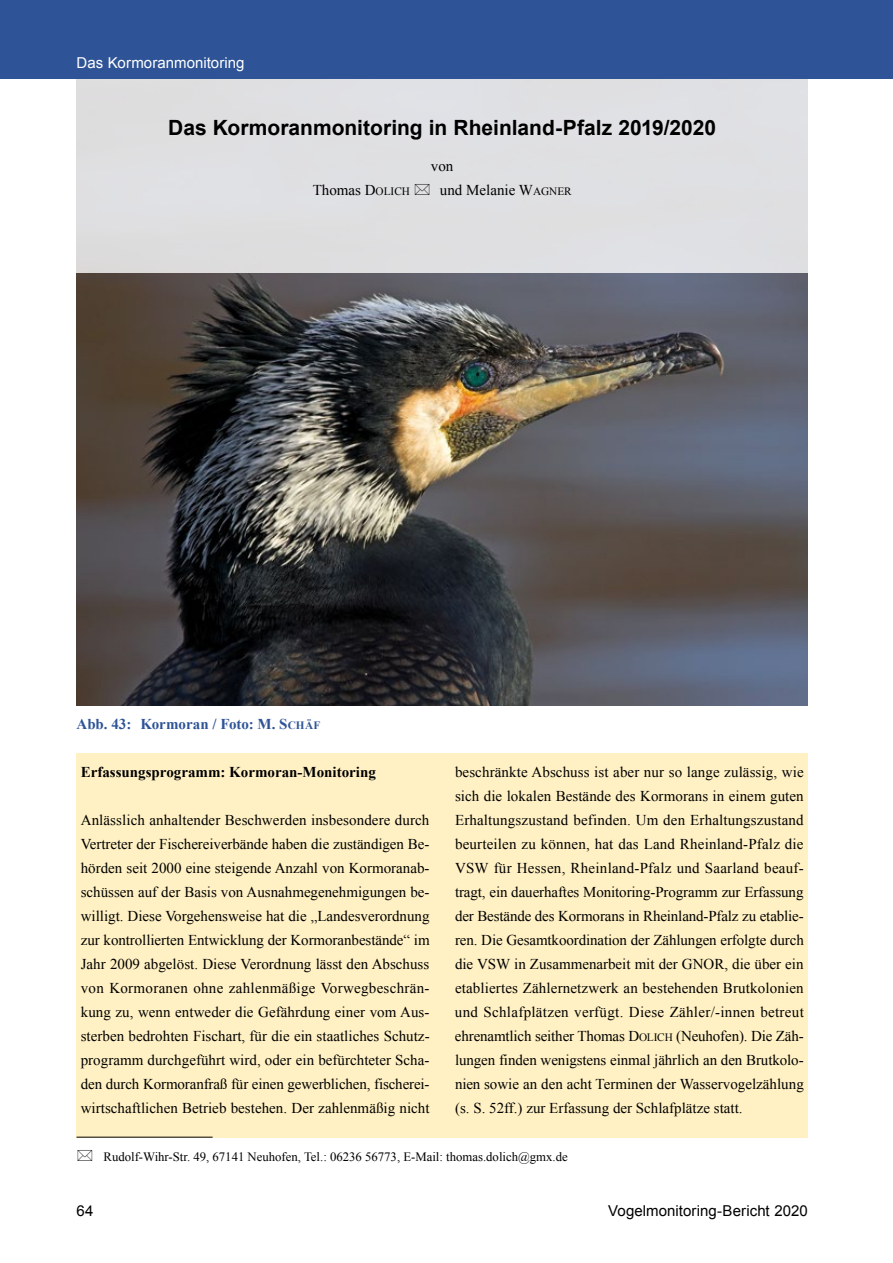
<style>
.page{position:relative;width:893px;height:1263px;background:#fff}
.page>*{position:absolute;margin:0;border:0;box-sizing:border-box;transform-origin:0 0}
.t1{font:700 21px "Arial";color:#000}
.t2{font:15px/24px "Times New Roman";color:#000;text-align:justify}
.t3{font:700 15px "Times New Roman";color:#000}
.t4{font:15px "Arial";letter-spacing:.005em;color:#000}
.t5{font:700 15px "Times New Roman";letter-spacing:-.005em;color:#2e5497}
.t6{font:15px "Arial";letter-spacing:.005em;color:#fff}
.t7{font:12.75px "Times New Roman";color:#000}
.s1{font-style:inherit}
.s2{font-size:11.25px}
</style>
<div class="page">
<img style="left:77px;top:273px;width:731px;height:432px">
<svg style="left:0;top:78px;width:893px;height:195px;fill:#dfe0e3"></svg>
<div style="left:77px;top:753px;width:731px;height:384px;background:#fff1c3"></div>
<div style="left:0;top:0;width:893px;height:78px;background:#2e5497"></div>
<hr style="left:77px;top:1137px;width:136px;height:1px;background:#000">
<svg style="left:415px;top:184px;width:14px;height:11px"></svg>
<p class="t6" style="left:77px;top:53px;width:170px">Das Kormoranmonitoring</p>
<h1 class="t1" style="left:168px;top:114px;width:549px">Das Kormoranmonitoring in Rheinland-Pfalz 2019/2020</h1>
<p class="t2" style="left:431px;top:154px;width:24px">von</p>
<p class="t2" style="left:313px;top:178px;width:99px">Thomas <span class="s1">D</span><span class="s2">OLICH</span></p>
<p class="t2" style="left:440px;top:178px;width:133px">und Melanie <span class="s1">W</span><span class="s2">AGNER</span></p>
<p class="t5" style="left:77px;top:714px;width:245px">Abb. 43: Kormoran / Foto: M. <span class="s1">S</span><span class="s2">chäf</span></p>
<p class="t3" style="left:81px;top:762px;width:297px">Erfassungsprogramm: Kormoran-Monitoring</p>
<p class="t2" style="left:81px;top:808px;width:350px">Anlässlich anhaltender Beschwerden insbesondere durch Vertreter der Fischereiverbände haben die zuständigen Be&shy;hörden seit 2000 eine steigende Anzahl von Kormoranab&shy;schüssen auf der Basis von Ausnahmegenehmigungen be&shy;willigt. Diese Vorgehensweise hat die „Landesverordnung zur kontrollierten Entwicklung der Kormoranbestände“ im Jahr 2009 abgelöst. Diese Verordnung lässt den Abschuss von Kormoranen ohne zahlenmäßige Vorwegbeschrän&shy;kung zu, wenn entweder die Gefährdung einer vom Aus&shy;sterben bedrohten Fischart, für die ein staatliches Schutz&shy;programm durchgeführt wird, oder ein befürchteter Scha&shy;den durch Kormoranfraß für einen gewerblichen, fischerei&shy;wirtschaftlichen Betrieb bestehen. Der zahlenmäßig nicht</p>
<p class="t2" style="left:455px;top:760px;width:350px">beschränkte Abschuss ist aber nur so lange zulässig, wie sich die lokalen Bestände des Kormorans in einem guten Erhaltungszustand befinden. Um den Erhaltungszustand beurteilen zu können, hat das Land Rheinland-Pfalz die VSW für Hessen, Rheinland-Pfalz und Saarland beauf&shy;tragt, ein dauerhaftes Monitoring-Programm zur Erfassung der Bestände des Kormorans in Rheinland-Pfalz zu etablie&shy;ren. Die Gesamtkoordination der Zählungen erfolgte durch die VSW in Zusammenarbeit mit der GNOR, die über ein etabliertes Zählernetzwerk an bestehenden Brutkolonien und Schlafplätzen verfügt. Diese Zähler/-innen betreut ehrenamtlich seither Thomas <span class="s1">D</span><span class="s2">OLICH</span> (Neuhofen). Die Zäh&shy;lungen finden wenigstens einmal jährlich an den Brutkolo&shy;nien sowie an den acht Terminen der Wasservogelzählung (s. S. 52ff.) zur Erfassung der Schlafplätze statt.</p>
<p class="t7" style="left:104px;top:1148px;width:466px">Rudolf-Wihr-Str. 49, 67141 Neuhofen, Tel.: 06236 56773, E-Mail: thomas.dolich@gmx.de</p>
<p class="t4" style="left:77px;top:1201px;width:19px">64</p>
<p class="t4" style="left:608px;top:1201px;width:201px">Vogelmonitoring-Bericht 2020</p>
</div>
